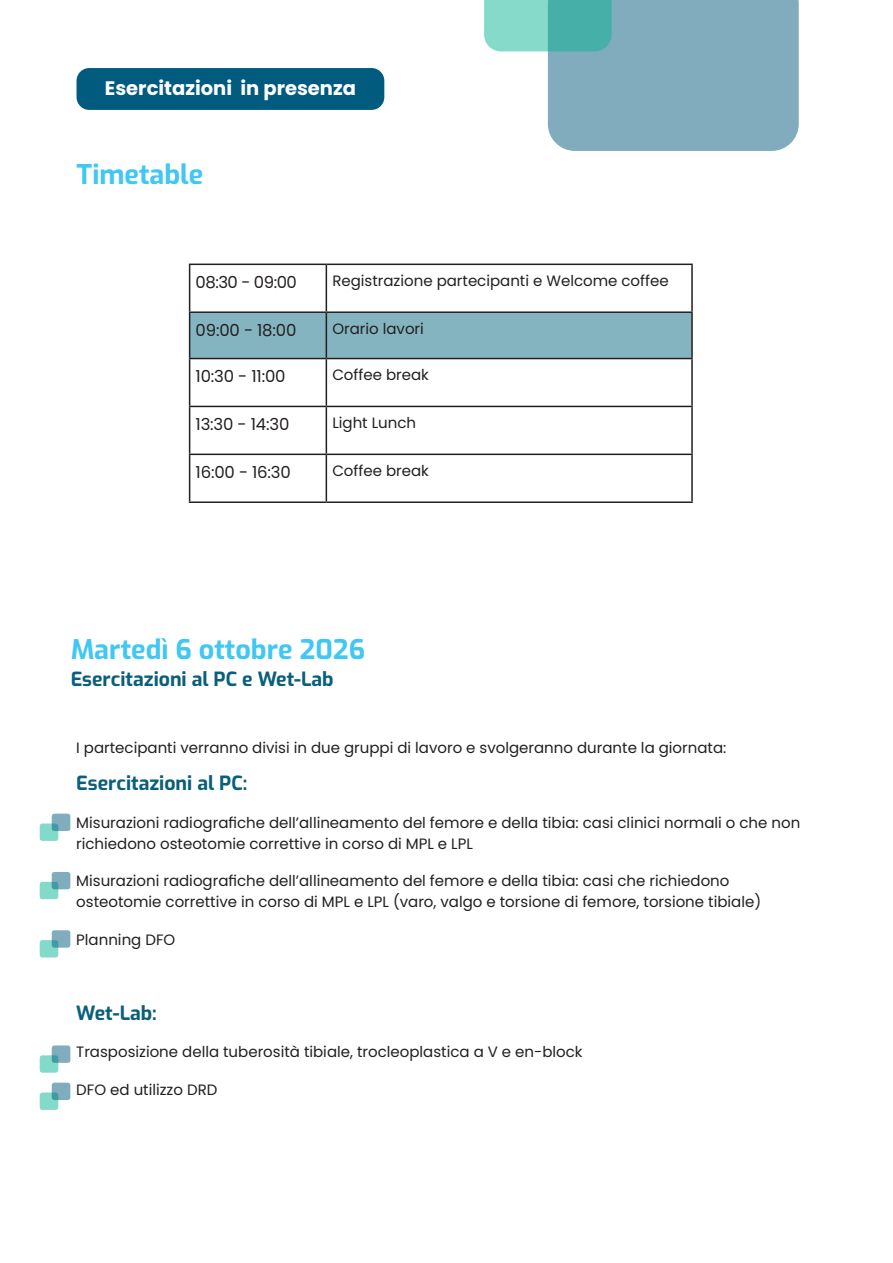
<style>
.page{position:relative;width:893px;height:1263px;background:#fff}
.page>*{position:absolute;margin:0;border:0;box-sizing:border-box;transform-origin:0 0}
.t1{font:27px "Exo";color:#40c7f4}
.t2{font:19.5px "Exo";color:#0a5f7b}
.t3{font:700 19.5px "Poppins";color:#fff}
.t4{font:16.5px "Poppins";letter-spacing:-.01em;color:#231f20}
.t5{font:15px/21px "Poppins";color:#231f20}
</style>
<div class="page">
<svg style="left:484px;top:0;width:315px;height:151px;background:#8ebbc6"></svg>
<div style="left:77px;top:68px;width:307px;height:42px;background:#015b7e;border-radius:13px"></div>
<div style="left:40px;top:823px;width:18px;height:18px;background:#83dac9;border-radius:3px"></div>
<div style="left:40px;top:940px;width:18px;height:17px;background:#83dac9;border-radius:3px"></div>
<div style="left:40px;top:882px;width:18px;height:17px;background:#83dac9;border-radius:3px"></div>
<div style="left:40px;top:1092px;width:18px;height:18px;background:#83dac9;border-radius:3px"></div>
<div style="left:40px;top:1055px;width:18px;height:18px;background:#83dac9;border-radius:3px"></div>
<svg style="left:52px;top:814px;width:18px;height:17px"></svg>
<svg style="left:52px;top:930px;width:18px;height:18px"></svg>
<svg style="left:52px;top:872px;width:18px;height:17px"></svg>
<svg style="left:52px;top:1082px;width:18px;height:18px"></svg>
<svg style="left:52px;top:1045px;width:18px;height:18px"></svg>
<div style="left:190px;top:313px;width:501px;height:45px;background:#83b4bf"></div>
<hr style="left:189px;top:264px;width:137px;height:1px;background:#231f20">
<hr style="left:189px;top:265px;width:1px;height:46px;background:#231f20">
<hr style="left:326px;top:264px;width:367px;height:1px;background:#231f20">
<hr style="left:326px;top:265px;width:1px;height:46px;background:#231f20">
<hr style="left:691px;top:265px;width:2px;height:46px;background:#231f20">
<hr style="left:189px;top:311px;width:137px;height:2px;background:#231f20">
<hr style="left:189px;top:313px;width:1px;height:45px;background:#231f20">
<hr style="left:326px;top:311px;width:367px;height:2px;background:#231f20">
<hr style="left:326px;top:313px;width:1px;height:45px;background:#231f20">
<hr style="left:691px;top:313px;width:2px;height:45px;background:#231f20">
<hr style="left:189px;top:358px;width:137px;height:1px;background:#231f20">
<hr style="left:189px;top:359px;width:1px;height:47px;background:#231f20">
<hr style="left:326px;top:358px;width:367px;height:1px;background:#231f20">
<hr style="left:326px;top:359px;width:1px;height:47px;background:#231f20">
<hr style="left:691px;top:359px;width:2px;height:47px;background:#231f20">
<hr style="left:189px;top:406px;width:137px;height:1px;background:#231f20">
<hr style="left:189px;top:407px;width:1px;height:47px;background:#231f20">
<hr style="left:326px;top:406px;width:367px;height:1px;background:#231f20">
<hr style="left:326px;top:407px;width:1px;height:47px;background:#231f20">
<hr style="left:691px;top:407px;width:2px;height:47px;background:#231f20">
<hr style="left:189px;top:454px;width:137px;height:1px;background:#231f20">
<hr style="left:189px;top:455px;width:1px;height:46px;background:#231f20">
<hr style="left:326px;top:454px;width:367px;height:1px;background:#231f20">
<hr style="left:326px;top:455px;width:1px;height:46px;background:#231f20">
<hr style="left:691px;top:455px;width:2px;height:46px;background:#231f20">
<hr style="left:189px;top:501px;width:137px;height:2px;background:#231f20">
<hr style="left:326px;top:501px;width:367px;height:2px;background:#231f20">
<p class="t3" style="left:105px;top:77px;width:253px">Esercitazioni in presenza</p>
<p class="t1" style="left:77px;top:155px;width:128px">Timetable</p>
<p class="t4" style="left:196px;top:272px;width:103px">08:30 - 09:00</p>
<p class="t5" style="left:332px;top:270px;width:338px">Registrazione partecipanti e Welcome coffee</p>
<p class="t4" style="left:196px;top:320px;width:102px">09:00 - 18:00</p>
<p class="t5" style="left:332px;top:318px;width:93px">Orario lavori</p>
<p class="t4" style="left:196px;top:366px;width:91px">10:30 - 11:00</p>
<p class="t5" style="left:332px;top:365px;width:98px">Coffee break</p>
<p class="t4" style="left:196px;top:414px;width:95px">13:30 - 14:30</p>
<p class="t5" style="left:332px;top:412px;width:85px">Light Lunch</p>
<p class="t4" style="left:196px;top:462px;width:97px">16:00 - 16:30</p>
<p class="t5" style="left:332px;top:460px;width:98px">Coffee break</p>
<p class="t1" style="left:71px;top:629px;width:296px">Martedì 6 ottobre 2026</p>
<p class="t2" style="left:71px;top:664px;width:265px">Esercitazioni al PC e Wet-Lab</p>
<p class="t5" style="left:76px;top:737px;width:652px">I partecipanti verranno divisi in due gruppi di lavoro e svolgeranno durante la giornata:</p>
<p class="t2" style="left:76px;top:769px;width:173px">Esercitazioni al PC:</p>
<p class="t5" style="left:76px;top:812px;width:726px">Misurazioni radiografiche dell’allineamento del femore e della tibia: casi clinici normali o che non richiedono osteotomie correttive in corso di MPL e LPL</p>
<p class="t5" style="left:76px;top:871px;width:686px">Misurazioni radiografiche dell’allineamento del femore e della tibia: casi che richiedono osteotomie correttive in corso di MPL e LPL (varo, valgo e torsione di femore, torsione tibiale)</p>
<p class="t5" style="left:76px;top:929px;width:101px">Planning DFO</p>
<p class="t2" style="left:76px;top:999px;width:82px">Wet-Lab:</p>
<p class="t5" style="left:76px;top:1042px;width:508px">Trasposizione della tuberosità tibiale, trocleoplastica a V e en-block</p>
<p class="t5" style="left:76px;top:1079px;width:143px">DFO ed utilizzo DRD</p>
</div>
